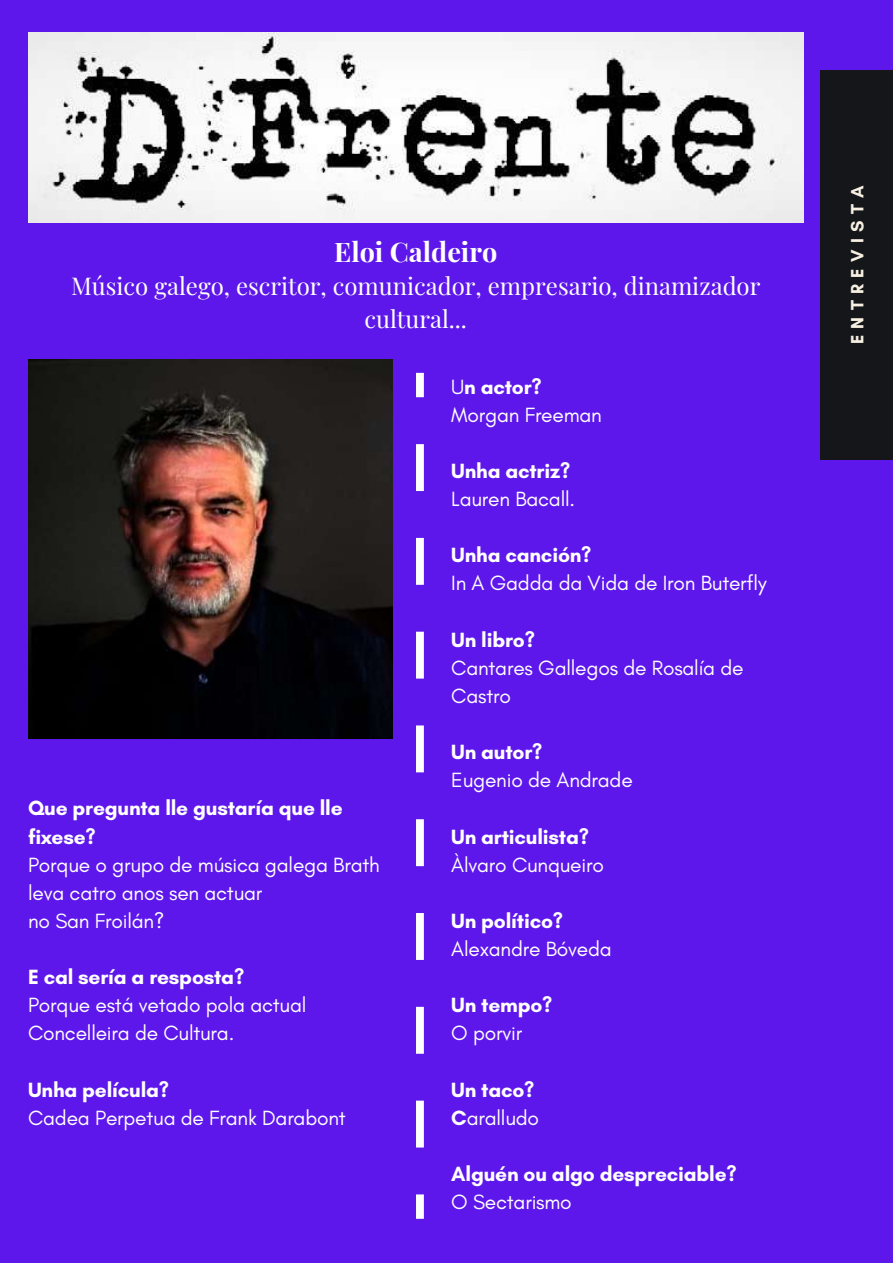
<style>
.page{position:relative;width:893px;height:1264px;background:#fff}
.page>*{position:absolute;margin:0;border:0;box-sizing:border-box;transform-origin:0 0}
.t1{font:700 27px "Playfair Display";color:#fff}
.t2{font:24px/32.5px "Playfair Display";color:#fff;text-align:center}
.t3{font:21px/28px "Glacial Indifference";letter-spacing:-.01em;color:#fff}
.t4{font:700 21px/28px "Glacial Indifference";letter-spacing:-.01em;color:#fff}
.t5{font:700 18.15px "Glacial Indifference";letter-spacing:.35em;color:#f7f0e2}
.s1{font-weight:700}
.s2{font-weight:400}
</style>
<div class="page">
<div style="left:0;top:0;width:892px;height:1262px;background:#5e17eb"></div>
<div style="left:820px;top:70px;width:72px;height:389px;background:#14161a"></div>
<img style="left:28px;top:33px;width:775px;height:190px">
<svg style="left:416px;top:373px;width:8px;height:845px"></svg>
<img style="left:28px;top:359px;width:364px;height:379px">
<p class="t1" style="left:334px;top:232px;width:164px">Eloi Caldeiro</p>
<p class="t2" style="left:71px;top:269px;width:690px">Músico galego, escritor, comunicador, empresario, dinamizador cultural...</p>
<p class="t4" style="left:28px;top:794px;width:316px">Que pregunta lle gustaría que lle fixese?</p>
<p class="t3" style="left:28px;top:850px;width:353px">Porque o grupo de música galega Brath leva catro anos sen actuar<br>no San Froilán?</p>
<p class="t4" style="left:28px;top:962px;width:217px">E cal sería a resposta?</p>
<p class="t3" style="left:28px;top:990px;width:280px">Porque está vetado pola actual<br>Concelleira de Cultura.</p>
<p class="t4" style="left:28px;top:1075px;width:142px">Unha película?</p>
<p class="t3" style="left:28px;top:1103px;width:319px">Cadea Perpetua de Frank Darabont</p>
<p class="t3" style="left:451px;top:372px;width:152px">U<span class="s1">n actor?<br></span>Morgan Freeman</p>
<p class="t4" style="left:451px;top:456px;width:120px">Unha actriz?</p>
<p class="t3" style="left:451px;top:485px;width:125px">Lauren Bacall.</p>
<p class="t4" style="left:451px;top:541px;width:142px">Unha canción?</p>
<p class="t3" style="left:451px;top:569px;width:317px">In A Gadda da Vida de Iron Buterfly</p>
<p class="t4" style="left:451px;top:625px;width:85px">Un libro?</p>
<p class="t3" style="left:451px;top:653px;width:294px">Cantares Gallegos de Rosalía de<br>Castro</p>
<p class="t4" style="left:451px;top:737px;width:93px">Un autor?</p>
<p class="t3" style="left:451px;top:766px;width:183px">Eugenio de Andrade</p>
<p class="t4" style="left:451px;top:822px;width:139px">Un articulista?</p>
<p class="t3" style="left:451px;top:850px;width:154px">Àlvaro Cunqueiro</p>
<p class="t4" style="left:451px;top:906px;width:113px">Un político?</p>
<p class="t3" style="left:451px;top:934px;width:162px">Alexandre Bóveda</p>
<p class="t4" style="left:451px;top:990px;width:103px">Un tempo?</p>
<p class="t3" style="left:451px;top:1018px;width:72px">O porvir</p>
<p class="t4" style="left:451px;top:1075px;width:89px">Un taco?<br>C<span class="s2">aralludo</span></p>
<p class="t4" style="left:451px;top:1159px;width:287px">Alguén ou algo despreciable?</p>
<p class="t3" style="left:451px;top:1187px;width:122px">O Sectarismo</p>
<p class="t5" style="left:846px;top:344px;width:160px;rotate:-90deg">ENTREVISTA</p>
</div>
